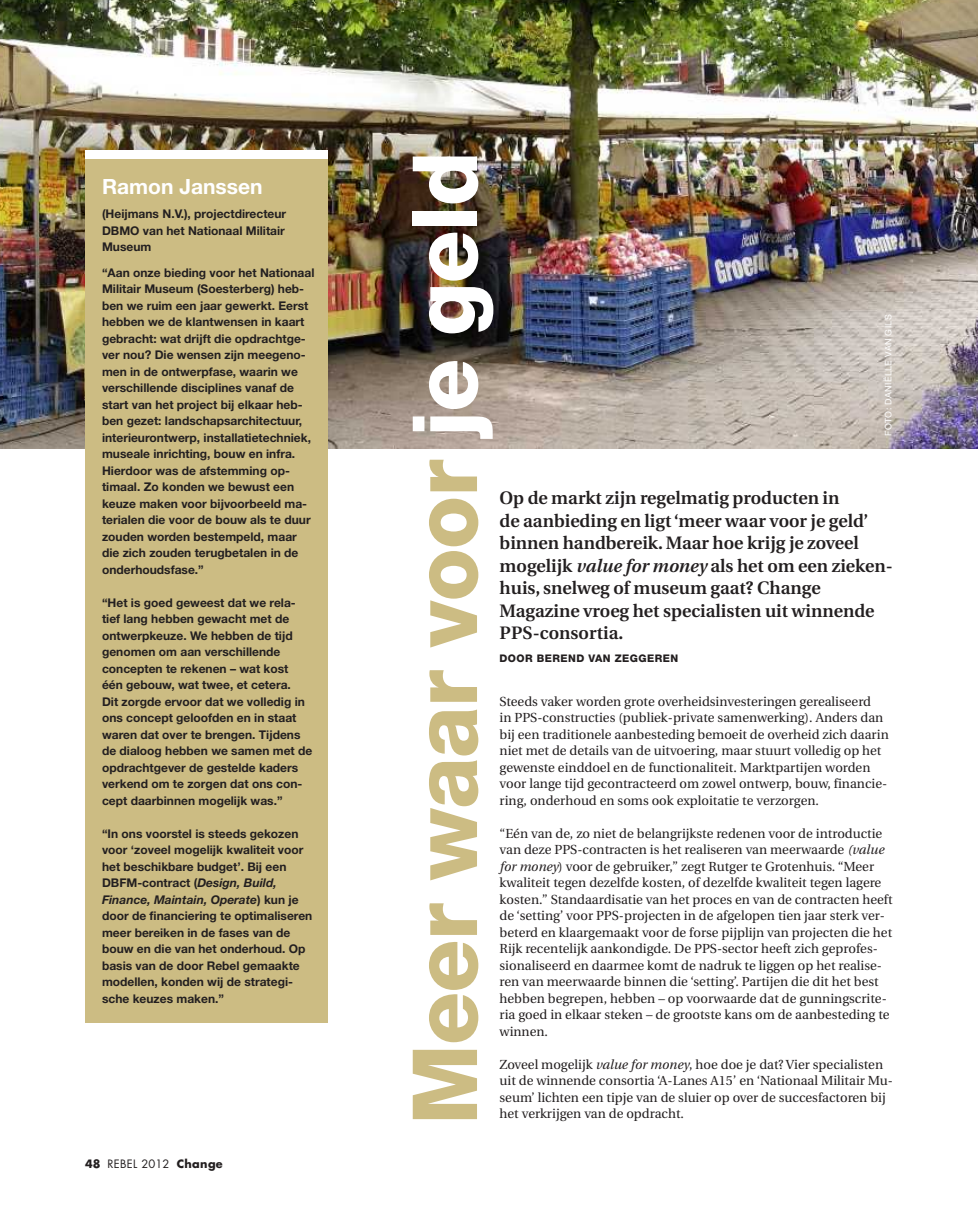
<style>
.page{position:relative;width:978px;height:1212px;background:#fff}
.page>*{position:absolute;margin:0;border:0;box-sizing:border-box;transform-origin:0 0}
.t1{font:800 90px "Helvetica Neue";letter-spacing:-.01em;color:#ccbc83}
.t2{font:700 21px "Helvetica Neue";color:#fff}
.t3{font:600 18px/22.5px "Utopia";color:#231f20}
.t4{font:13.2px/16.5px "Utopia";color:#231f20}
.t5{font:700 12px/16.5px "Helvetica Neue";color:#231f20}
.t6{font:11.25px "Futura";letter-spacing:.03em;color:#231f20}
.t7{font:800 10.5px "Helvetica Neue";letter-spacing:.04em;color:#231f20}
.t8{font:9px "Helvetica Neue";letter-spacing:.04em;color:#fff}
.s1{font-style:italic}
.s2{font-weight:700}
.s3{color:#fff}
</style>
<div class="page">
<img style="left:0;top:0;width:978px;height:449px">
<div style="left:85px;top:153px;width:242px;height:869px;background:#ccbc83"></div>
<div style="left:85px;top:150px;width:242px;height:9px;background:#fff"></div>
<h2 class="t2" style="left:102px;top:174px;width:162px">Ramon Janssen</h2>
<p class="t5" style="left:102px;top:205px;width:186px;text-align:justify">(Heijmans N.V.), projectdirecteur DBMO van het Nationaal Militair Museum</p>
<p class="t5" style="left:102px;top:264px;width:214px">“Aan onze bieding voor het Nationaal Militair Museum (Soesterberg) heb&shy;ben we ruim een jaar gewerkt. Eerst hebben we de klantwensen in kaart gebracht: wat drijft die opdrachtge&shy;ver nou? Die wensen zijn meegeno&shy;men in de ontwerpfase, waarin we verschillende disciplines vanaf de start van het project bij elkaar heb&shy;ben gezet: landschapsarchitectuur, interieurontwerp, installatietechniek, museale inrichting, bouw en infra.<br>Hierdoor was de afstemming op&shy;timaal. Zo konden we bewust een keuze maken voor bijvoorbeeld ma&shy;terialen die voor de bouw als te duur zouden worden bestempeld, maar die zich zouden terugbetalen in de onderhoudsfase.”</p>
<p class="t5" style="left:102px;top:594px;width:212px">“Het is goed geweest dat we rela&shy;tief lang hebben gewacht met de ontwerpkeuze. We hebben de tijd genomen om aan verschillende concepten te rekenen – wat kost<br>één gebouw, wat twee, et cetera.<br>Dit zorgde ervoor dat we volledig in ons concept geloofden en in staat waren dat over te brengen. Tijdens de dialoog hebben we samen met de opdrachtgever de gestelde kaders verkend om te zorgen dat ons con&shy;cept daarbinnen mogelijk was.”</p>
<p class="t5" style="left:102px;top:825px;width:212px">“In ons voorstel is steeds gekozen voor ‘zoveel mogelijk kwaliteit voor het beschikbare budget’. Bij een<br>DBFM-contract (<span class="s1">Design, Build,<br>Finance, Maintain, Operate</span>) kun je door de financiering te optimaliseren meer bereiken in de fases van de bouw en die van het onderhoud. Op basis van de door Rebel gemaakte modellen, konden wij de strategi&shy;sche keuzes maken.”</p>
<p class="t6" style="left:85px;top:1156px;width:139px"><span class="s2">48</span> REBEL 2012 <span class="s2">Change</span></p>
<h1 class="t1" style="left:391px;top:1125px;width:975px;rotate:-90deg">MEER WAAR VOOR <span class="s3">JE GELD</span></h1>
<p class="t8" style="left:883px;top:436px;width:122px;rotate:-90deg">Foto: Daniëlle van Gils</p>
<p class="t3" style="left:500px;top:487px;width:395px">Op de markt zijn regelmatig producten in<br>de aanbieding en ligt ‘meer waar voor je geld’ binnen handbereik. Maar hoe krijg je zoveel mogelijk <span class="s1">value for money</span> als het om een zieken&shy;huis, snelweg of museum gaat? Change Magazine vroeg het specialisten uit winnende PPS-consortia.</p>
<p class="t7" style="left:500px;top:652px;width:180px">DOOR BEREND VAN ZEGGEREN</p>
<p class="t4" style="left:500px;top:693px;width:391px">Steeds vaker worden grote overheidsinvesteringen gerealiseerd<br>in PPS-constructies (publiek-private samenwerking). Anders dan bij een traditionele aanbesteding bemoeit de overheid zich daarin niet met de details van de uitvoering, maar stuurt volledig op het gewenste einddoel en de functionaliteit. Marktpartijen worden voor lange tijd gecontracteerd om zowel ontwerp, bouw, financie&shy;ring, onderhoud en soms ook exploitatie te verzorgen.</p>
<p class="t4" style="left:500px;top:825px;width:394px">“Eén van de, zo niet de belangrijkste redenen voor de introductie van deze PPS-contracten is het realiseren van meerwaarde <span class="s1">(value for money</span>) voor de gebruiker,” zegt Rutger te Grotenhuis. “Meer kwaliteit tegen dezelfde kosten, of dezelfde kwaliteit tegen lagere kosten.” Standaardisatie van het proces en van de contracten heeft de ‘setting’ voor PPS-projecten in de afgelopen tien jaar sterk ver&shy;beterd en klaargemaakt voor de forse pijplijn van projecten die het Rijk recentelijk aankondigde. De PPS-sector heeft zich geprofes&shy;sionaliseerd en daarmee komt de nadruk te liggen op het realise&shy;ren van meerwaarde binnen die ‘setting’. Partijen die dit het best hebben begrepen, hebben – op voorwaarde dat de gunningscrite&shy;ria goed in elkaar steken – de grootste kans om de aanbesteding te winnen.</p>
<p class="t4" style="left:500px;top:1056px;width:395px">Zoveel mogelijk <span class="s1">value for money</span>, hoe doe je dat? Vier specialisten uit de winnende consortia ‘A-Lanes A15’ en ‘Nationaal Militair Mu&shy;seum’ lichten een tipje van de sluier op over de succesfactoren bij</p>
<p class="t4" style="left:500px;top:1106px;width:186px">het verkrijgen van de opdracht.</p>
</div>
